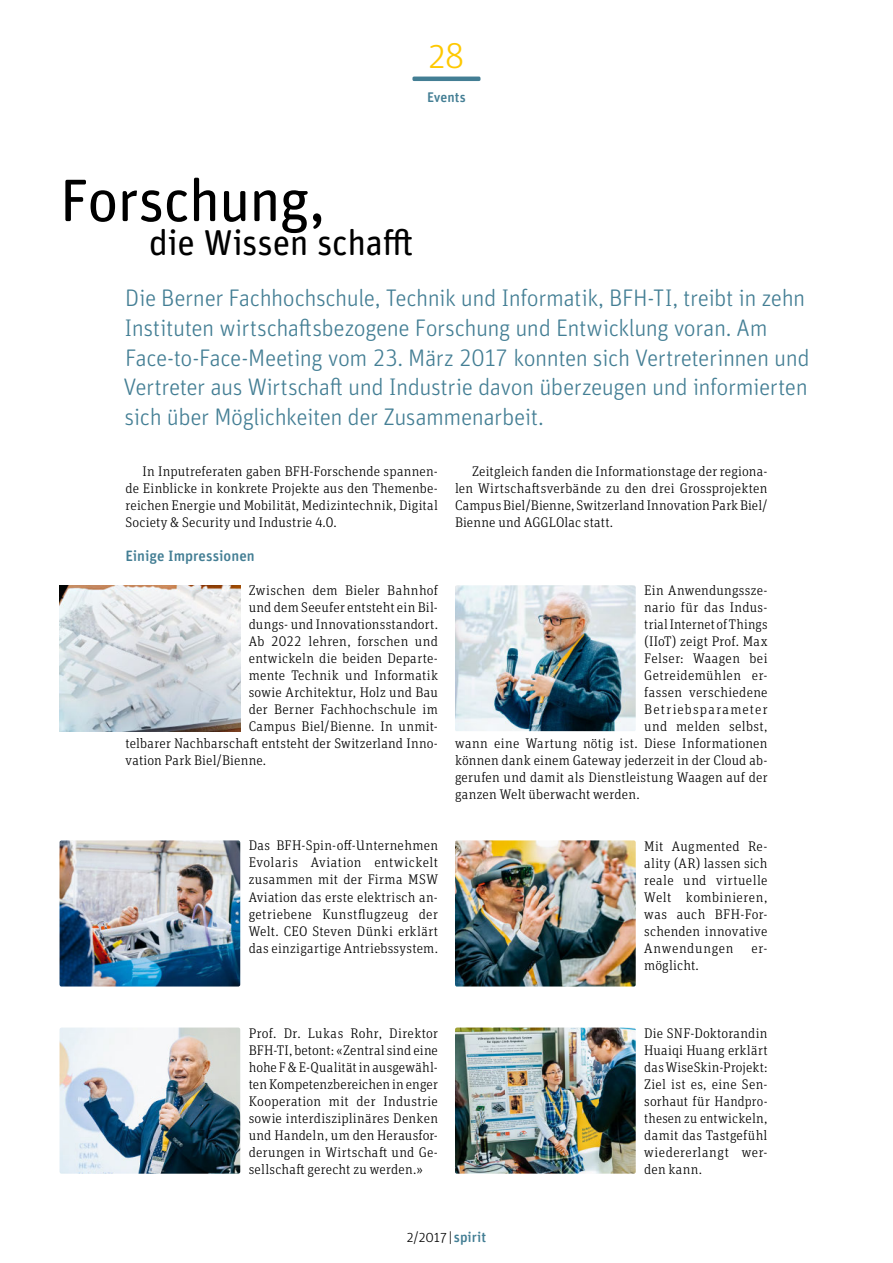
<style>
.page{position:relative;width:893px;height:1263px;background:#fff}
.page>*{position:absolute;margin:0;border:0;box-sizing:border-box;transform-origin:0 0}
.t1{font:60px "Unit Rounded Pro";letter-spacing:-.02em;color:#000}
.t2{font:36px "Unit Rounded Pro";letter-spacing:-.015em;color:#000}
.t3{font:300 36px "Unit Rounded Pro";color:#fec800}
.t4{font:300 24px/29.7px "Unit Rounded Pro";letter-spacing:-.02em;color:#437e94}
.t5{font:500 15px "Unit Rounded Pro";color:#437e94}
.t6{font:300 14.25px "Unit Rounded Pro";color:#000}
.t7{font:300 13.95px/17px "Unit Slab Pro";letter-spacing:.02em;color:#000;text-align:justify}
.t8{font:300 13.95px "Unit Slab Pro";letter-spacing:.085em;color:#000}
.t9{font:500 13.95px "Unit Rounded Pro";letter-spacing:.005em;color:#437e94}
.s1{font-weight:500;color:#437e94}
</style>
<div class="page">
<hr style="left:412px;top:77px;width:68px;height:4px;background:#437e94;border-radius:2px">
<img style="left:455px;top:585px;width:181px;height:146px">
<img style="left:60px;top:1027px;width:180px;height:147px">
<img style="left:455px;top:1027px;width:181px;height:146px">
<img style="left:60px;top:840px;width:180px;height:146px">
<img style="left:455px;top:840px;width:181px;height:146px">
<img style="left:60px;top:585px;width:180px;height:146px">
<h2 class="t3" style="left:428px;top:33px;width:38px">28</h2>
<p class="t9" style="left:427px;top:87px;width:40px">Events</p>
<h1 class="t1" style="left:60px;top:159px;width:267px">Forschung,</h1>
<h2 class="t2" style="left:149px;top:218px;width:266px">die Wissen schafft</h2>
<p class="t4" style="left:123px;top:283px;width:688px">Die Berner Fachhochschule, Technik und Informatik, BFH-TI, treibt in zehn Instituten wirtschaftsbezogene Forschung und Entwicklung voran. Am Face-to-Face-Meeting vom 23. März 2017 konnten sich Vertreterinnen und Vertreter aus Wirtschaft und Industrie davon überzeugen und informierten sich über Möglichkeiten der Zusammenarbeit.</p>
<p class="t7" style="left:125px;top:462px;width:314px;text-indent:17px">In Inputreferaten gaben BFH-Forschende spannen&shy;de Einblicke in konkrete Projekte aus den Themenbe&shy;reichen Energie und Mobilität, Medizintechnik, Digital Society &amp; Security und Industrie 4.0.</p>
<p class="t7" style="left:455px;top:462px;width:314px;text-indent:17px">Zeitgleich fanden die Informationstage der regiona&shy;len Wirtschaftsverbände zu den drei Grossprojekten Campus Biel/Bienne, Switzerland Innovation Park Biel/ Bienne und AGGLOlac statt.</p>
<p class="t5" style="left:125px;top:545px;width:131px">Einige Impressionen</p>
<p class="t7" style="left:249px;top:582px;width:191px">Zwischen dem Bieler Bahnhof</p>
<p class="t7" style="left:249px;top:599px;width:191px">und dem Seeufer entsteht ein Bil-</p>
<p class="t7" style="left:249px;top:616px;width:191px">dungs- und Innovationsstandort.</p>
<p class="t7" style="left:249px;top:633px;width:191px">Ab 2022 lehren, forschen und</p>
<p class="t7" style="left:249px;top:650px;width:191px">entwickeln die beiden Departe-</p>
<p class="t7" style="left:249px;top:667px;width:191px">mente Technik und Informatik</p>
<p class="t7" style="left:249px;top:684px;width:191px">sowie Architektur, Holz und Bau</p>
<p class="t7" style="left:249px;top:701px;width:191px">der Berner Fachhochschule im</p>
<p class="t7" style="left:249px;top:718px;width:191px">Campus Biel/Bienne. In unmit-</p>
<p class="t7" style="left:125px;top:735px;width:314px">telbarer Nachbarschaft entsteht der Switzerland Inno-</p>
<p class="t7" style="left:125px;top:752px;width:142px">vation Park Biel/Bienne.</p>
<p class="t7" style="left:249px;top:837px;width:191px">Das BFH-Spin-off-Unternehmen Evolaris Aviation entwickelt zusammen mit der Firma MSW Aviation das erste elektrisch an&shy;getriebene Kunstflugzeug der Welt. CEO Steven Dünki erklärt das einzigartige Antriebssystem.</p>
<p class="t7" style="left:644px;top:582px;width:125px">Ein Anwendungssze-</p>
<p class="t7" style="left:644px;top:599px;width:123px">nario für das Indus-</p>
<p class="t7" style="left:644px;top:616px;width:125px">trial Internet of Things</p>
<p class="t7" style="left:644px;top:633px;width:125px">(IIoT) zeigt Prof. Max</p>
<p class="t7" style="left:644px;top:650px;width:125px">Felser: Waagen bei</p>
<p class="t7" style="left:644px;top:667px;width:125px">Getreidemühlen er-</p>
<p class="t7" style="left:644px;top:684px;width:125px">fassen verschiedene</p>
<p class="t8" style="left:644px;top:701px;width:125px">Betriebsparameter</p>
<p class="t7" style="left:644px;top:718px;width:125px">und melden selbst,</p>
<p class="t7" style="left:455px;top:735px;width:314px">wann eine Wartung nötig ist. Diese Informationen</p>
<p class="t7" style="left:455px;top:752px;width:314px">können dank einem Gateway jederzeit in der Cloud ab-</p>
<p class="t7" style="left:455px;top:769px;width:314px">gerufen und damit als Dienstleistung Waagen auf der</p>
<p class="t7" style="left:455px;top:786px;width:186px">ganzen Welt überwacht werden.</p>
<p class="t7" style="left:644px;top:837px;width:125px">Mit Augmented Re&shy;ality (AR) lassen sich reale und virtuelle Welt kombinieren, was auch BFH-For&shy;schenden innovative Anwendungen</p>
<p class="t7" style="left:751px;top:939px;width:18px">er-</p>
<p class="t7" style="left:644px;top:956px;width:56px">möglicht.</p>
<p class="t7" style="left:249px;top:1024px;width:191px">Prof. Dr. Lukas Rohr, Direktor BFH-TI, betont: «Zentral sind eine hohe F &amp; E-Qualität in ausgewähl&shy;ten Kompetenzbereichen in enger Kooperation mit der Industrie sowie interdisziplinäres Denken und Handeln, um den Herausfor&shy;derungen in Wirtschaft und Ge&shy;sellschaft gerecht zu werden.»</p>
<p class="t7" style="left:644px;top:1024px;width:125px">Die SNF-Doktorandin Huaiqi Huang erklärt das WiseSkin-Projekt:<br>Ziel ist es, eine Sen&shy;sorhaut für Handpro&shy;thesen zu entwickeln, damit das Tastgefühl wiedererlangt wer&shy;den kann.</p>
<p class="t6" style="left:407px;top:1228px;width:81px">2/2017 | <span class="s1">spirit</span></p>
</div>
